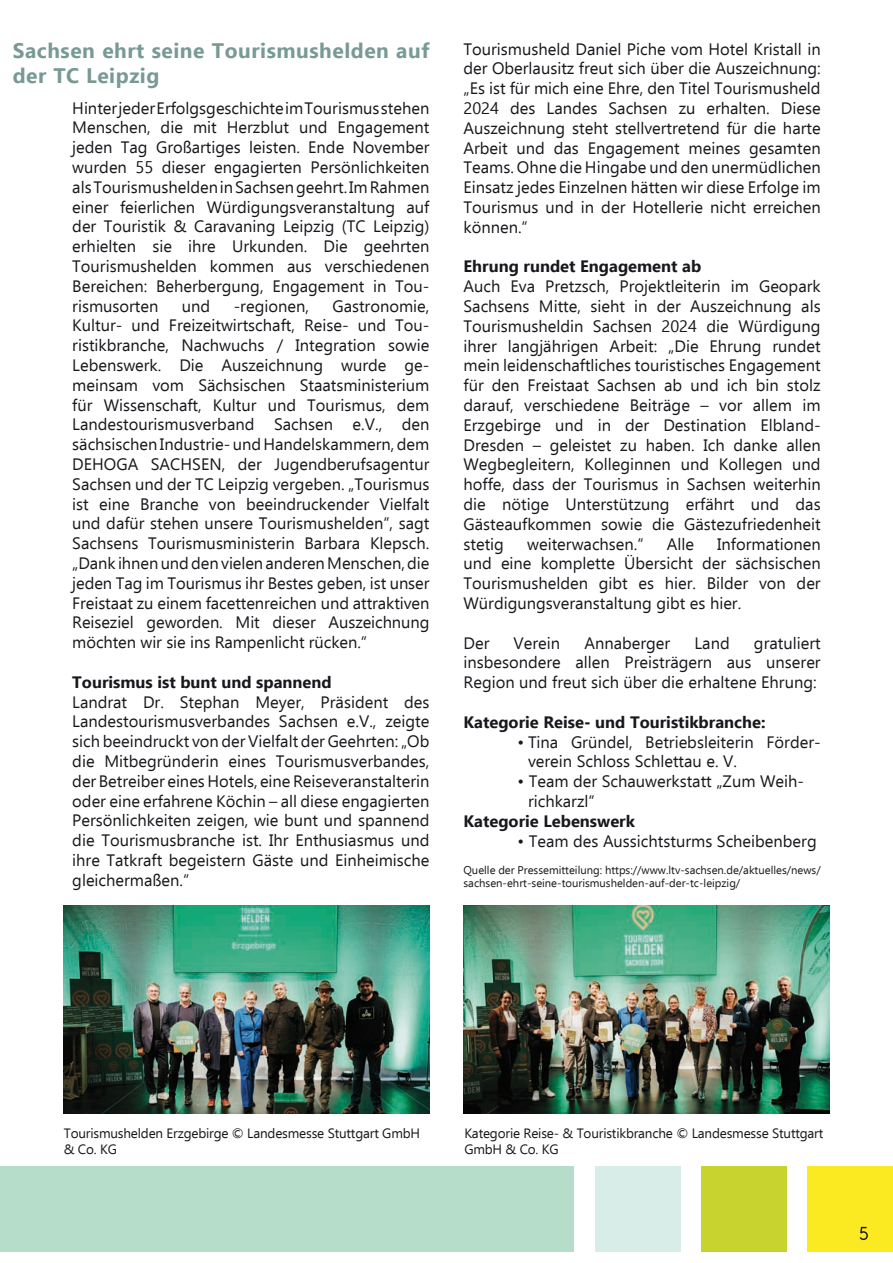
<style>
.page{position:relative;width:893px;height:1263px;background:#fff}
.page>*{position:absolute;margin:0;border:0;box-sizing:border-box;transform-origin:0 0}
.t1{font:700 21px/25.2px "Ebrima";letter-spacing:.025em;color:#789a95}
.t2{font:16.5px/19.8px "Ebrima";color:#1a171c;text-align:justify}
.t3{font:700 16.5px "Ebrima";color:#1a171c}
.t4{font:13.5px/16.2px "Ebrima";letter-spacing:-.015em;color:#1a171c}
.t5{font:11.25px/13.5px "Ebrima";color:#1a171c}
</style>
<div class="page">
<div style="left:808px;top:1166px;width:85px;height:85px;background:#fbe921"></div>
<div style="left:702px;top:1166px;width:85px;height:85px;background:#c8d330"></div>
<div style="left:595px;top:1166px;width:85px;height:85px;background:#d8ece8"></div>
<div style="left:0;top:1166px;width:574px;height:85px;background:#b6dcca"></div>
<img style="left:64px;top:905px;width:365px;height:208px">
<img style="left:463px;top:905px;width:366px;height:208px">
<svg style="left:860px;top:1227px;width:8px;height:13px"></svg>
<p class="t1" style="left:13px;top:39px;width:418px">Sachsen ehrt seine Tourismushelden auf der TC Leipzig</p>
<p class="t2" style="left:72px;top:98px;width:359px">Hinter jeder Erfolgsgeschichte im Tourismus stehen Menschen, die mit Herzblut und Engagement jeden Tag Großartiges leisten. Ende November wurden 55 dieser engagierten Persönlichkeiten als Tourismushelden in Sachsen geehrt. Im Rahmen einer feierlichen Würdigungsveranstaltung auf der Touristik &amp; Caravaning Leipzig (TC Leipzig) erhielten sie ihre Urkunden. Die geehrten Tourismushelden kommen aus verschiedenen Bereichen: Beherbergung, Engagement in Tou&shy;rismusorten</p>
<p class="t2" style="left:182px;top:296px;width:30px">und</p>
<p class="t2" style="left:234px;top:296px;width:77px">-regionen,</p>
<p class="t2" style="left:72px;top:296px;width:359px;text-indent:260px">Gastronomie, Kultur- und Freizeitwirtschaft, Reise- und Tou&shy;ristikbranche, Nachwuchs / Integration sowie Lebenswerk. Die Auszeichnung wurde ge&shy;meinsam vom Sächsischen Staatsministerium für Wissenschaft, Kultur und Tourismus, dem Landestourismusverband Sachsen e.V., den sächsischen Industrie- und Handelskammern, dem DEHOGA SACHSEN, der Jugendberufsagentur Sachsen und der TC Leipzig vergeben. „Tourismus ist eine Branche von beeindruckender Vielfalt und dafür stehen unsere Tourismushelden“, sagt Sachsens Tourismusministerin Barbara Klepsch. „Dank ihnen und den vielen anderen Menschen, die jeden Tag im Tourismus ihr Bestes geben, ist unser Freistaat zu einem facettenreichen und attraktiven Reiseziel geworden. Mit dieser Auszeichnung möchten wir sie ins Rampenlicht rücken.“</p>
<p class="t3" style="left:72px;top:670px;width:261px">Tourismus ist bunt und spannend</p>
<p class="t2" style="left:72px;top:692px;width:359px">Landrat Dr. Stephan Meyer, Präsident des Landestourismusverbandes Sachsen e.V., zeigte sich beeindruckt von der Vielfalt der Geehrten: „Ob die Mitbegründerin eines Tourismusverbandes, der Betreiber eines Hotels, eine Reiseveranstalterin oder eine erfahrene Köchin – all diese engagierten Persönlichkeiten zeigen, wie bunt und spannend die Tourismusbranche ist. Ihr Enthusiasmus und ihre Tatkraft begeistern Gäste und Einheimische gleichermaßen.“</p>
<p class="t2" style="left:463px;top:38px;width:359px">Tourismusheld Daniel Piche vom Hotel Kristall in der Oberlausitz freut sich über die Auszeichnung: „Es ist für mich eine Ehre, den Titel Tourismusheld 2024 des Landes Sachsen zu erhalten. Diese Auszeichnung steht stellvertretend für die harte Arbeit und das Engagement meines gesamten Teams. Ohne die Hingabe und den unermüdlichen Einsatz jedes Einzelnen hätten wir diese Erfolge im Tourismus und in der Hotellerie nicht erreichen können.“</p>
<p class="t3" style="left:463px;top:254px;width:239px">Ehrung rundet Engagement ab</p>
<p class="t2" style="left:463px;top:276px;width:359px">Auch Eva Pretzsch, Projektleiterin im Geopark Sachsens Mitte, sieht in der Auszeichnung als Tourismusheldin Sachsen 2024 die Würdigung ihrer langjährigen Arbeit: „Die Ehrung rundet mein leidenschaftliches touristisches Engagement für den Freistaat Sachsen ab und ich bin stolz darauf, verschiedene Beiträge – vor allem im Erzgebirge und in der Destination Elbland-Dresden – geleistet zu haben. Ich danke allen Wegbegleitern, Kolleginnen und Kollegen und hoffe, dass der Tourismus in Sachsen weiterhin die nötige Unterstützung erfährt und das Gästeaufkommen sowie die Gästezufriedenheit stetig</p>
<p class="t2" style="left:463px;top:533px;width:359px;text-indent:254px">Informationen und eine komplette Übersicht der sächsischen Tourismushelden gibt es hier. Bilder von der Würdigungsveranstaltung gibt es hier.</p>
<p class="t2" style="left:463px;top:632px;width:27px">Der</p>
<p class="t2" style="left:514px;top:632px;width:48px">Verein</p>
<p class="t2" style="left:584px;top:632px;width:87px">Annaberger</p>
<p class="t2" style="left:694px;top:632px;width:37px">Land</p>
<p class="t2" style="left:527px;top:533px;width:118px">weiterwachsen.“</p>
<p class="t2" style="left:667px;top:533px;width:29px">Alle</p>
<p class="t2" style="left:463px;top:632px;width:359px;text-indent:290px">gratuliert insbesondere allen Preisträgern aus unserer Region und freut sich über die erhaltene Ehrung:</p>
<p class="t3" style="left:463px;top:710px;width:303px">Kategorie Reise- und Touristikbranche:</p>
<p class="t2" style="left:528px;top:731px;width:294px;text-indent:-10px">• Tina Gründel, Betriebsleiterin Förder&shy;verein Schloss Schlettau e. V.</p>
<p class="t2" style="left:528px;top:771px;width:278px;text-indent:-10px">• Team der Schauwerkstatt „Zum Weih&shy;richkarzl“</p>
<p class="t3" style="left:463px;top:809px;width:173px">Kategorie Lebenswerk</p>
<p class="t2" style="left:517px;top:830px;width:301px">• Team des Aussichtsturms Scheibenberg</p>
<p class="t5" style="left:463px;top:863px;width:359px">Quelle der Pressemitteilung: https://www.ltv-sachsen.de/aktuelles/news/ sachsen-ehrt-seine-tourismushelden-auf-der-tc-leipzig/</p>
<p class="t4" style="left:64px;top:1124px;width:358px">Tourismushelden Erzgebirge © Landesmesse Stuttgart GmbH &amp; Co. KG</p>
<p class="t4" style="left:464px;top:1124px;width:361px">Kategorie Reise- &amp; Touristikbranche © Landesmesse Stuttgart<br>GmbH &amp; Co. KG</p>
</div>
